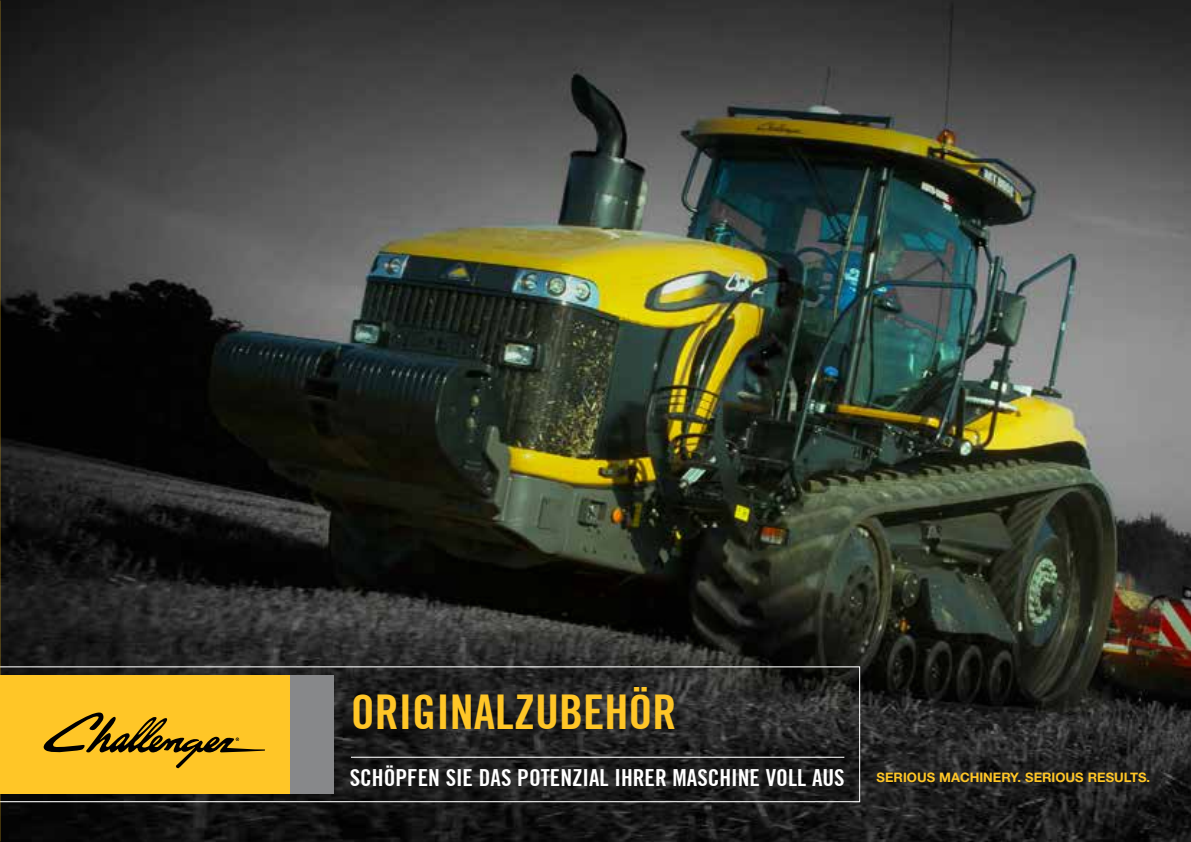
<style>
.page{position:relative;width:1191px;height:842px;background:#fff}
.page>*{position:absolute;margin:0;border:0;box-sizing:border-box;transform-origin:0 0}
.t1{font:700 condensed 48px "Trade Gothic No.20";color:#ffc627}
.t2{font:700 condensed 23.6px "Trade Gothic No.20";color:#fff}
.t3{font:700 13px "Helvetica Neue";color:#ffc627}
</style>
<div class="page">
<img style="left:0;top:0;width:1191px;height:842px">
<svg style="left:0;top:666px;width:860px;height:136px;background:#65552a"></svg>
<hr style="left:351px;top:757px;width:493px;height:1px;background:#fff">
<h1 class="t1" style="left:351px;top:682px;width:327px">ORIGINALZUBEHÖR</h1>
<p class="t2" style="left:350px;top:763px;width:496px">SCHÖPFEN SIE DAS POTENZIAL IHRER MASCHINE VOLL AUS</p>
<p class="t3" style="left:876px;top:770px;width:275px">SERIOUS MACHINERY. SERIOUS RESULTS.</p>
</div>
